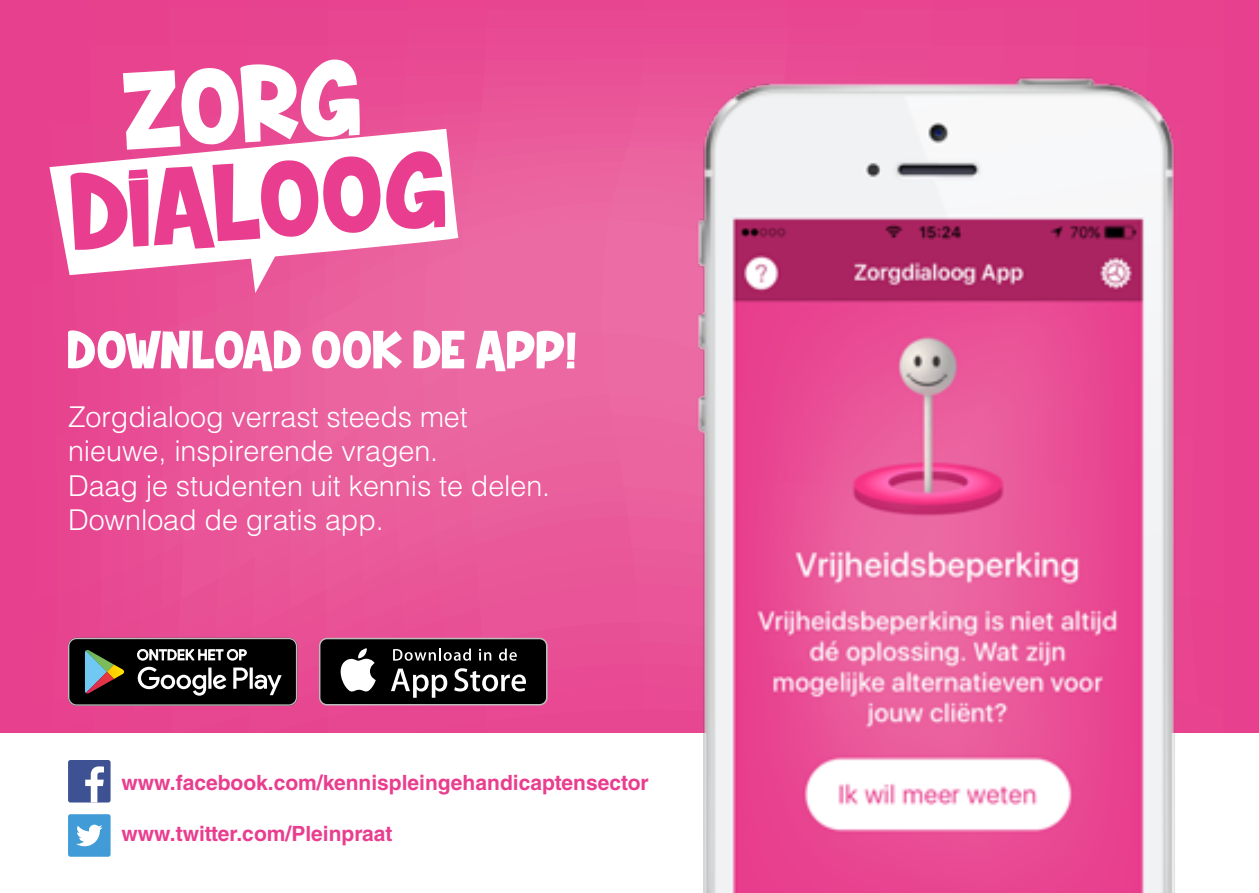
<style>
.page{position:relative;width:1259px;height:893px;background:#fff}
.page>*{position:absolute;margin:0;border:0;box-sizing:border-box;transform-origin:0 0}
.t1{font:54px "Skater Girls Rock";letter-spacing:.005em;color:#fff}
.t2{font:300 28.8px/34.5px "Helvetica LT Std";letter-spacing:-.005em;color:#fff}
.t3{font:700 21px "Helvetica LT Std";color:#e93e8f}
</style>
<div class="page">
<div style="left:0;top:0;width:1259px;height:757px;background:#e7408e"></div>
<svg style="left:69px;top:28px;width:720px;height:678px"></svg>
<svg style="left:49px;top:129px;width:410px;height:146px"></svg>
<svg style="left:70px;top:59px;width:375px;height:234px"></svg>
<div style="left:0;top:733px;width:1259px;height:160px;background:#fff"></div>
<div style="left:51px;top:621px;width:263px;height:102px;background:#e74691"></div>
<svg style="left:68px;top:638px;width:229px;height:68px;background:#313130"></svg>
<svg style="left:319px;top:638px;width:228px;height:67px"></svg>
<div style="left:320px;top:639px;width:226px;height:65px;background:#000;border-radius:6px"></div>
<svg style="left:340px;top:648px;width:36px;height:44px"></svg>
<svg style="left:391px;top:669px;width:56px;height:29px"></svg>
<svg style="left:454px;top:668px;width:72px;height:23px"></svg>
<svg style="left:393px;top:648px;width:78px;height:13px"></svg>
<svg style="left:479px;top:649px;width:12px;height:11px"></svg>
<svg style="left:499px;top:648px;width:18px;height:13px"></svg>
<div style="left:68px;top:760px;width:43px;height:42px;background:#3e5293;border-radius:2px"></div>
<svg style="left:85px;top:766px;width:19px;height:36px"></svg>
<svg style="left:68px;top:814px;width:43px;height:43px"></svg>
<img style="left:661px;top:53px;width:514px;height:840px">
<p class="t1" style="left:68px;top:320px;width:512px">DOWNLOAD OOK DE APP!</p>
<p class="t2" style="left:68px;top:399px;width:484px">Zorgdialoog verrast steeds met nieuwe, inspirerende vragen.<br>Daag je studenten uit kennis te delen.</p>
<p class="t2" style="left:68px;top:502px;width:317px">Download de gratis app.</p>
<p class="t3" style="left:122px;top:770px;width:528px">www.facebook.com/kennispleingehandicaptensector</p>
<p class="t3" style="left:122px;top:821px;width:272px">www.twitter.com/Pleinpraat</p>
</div>
